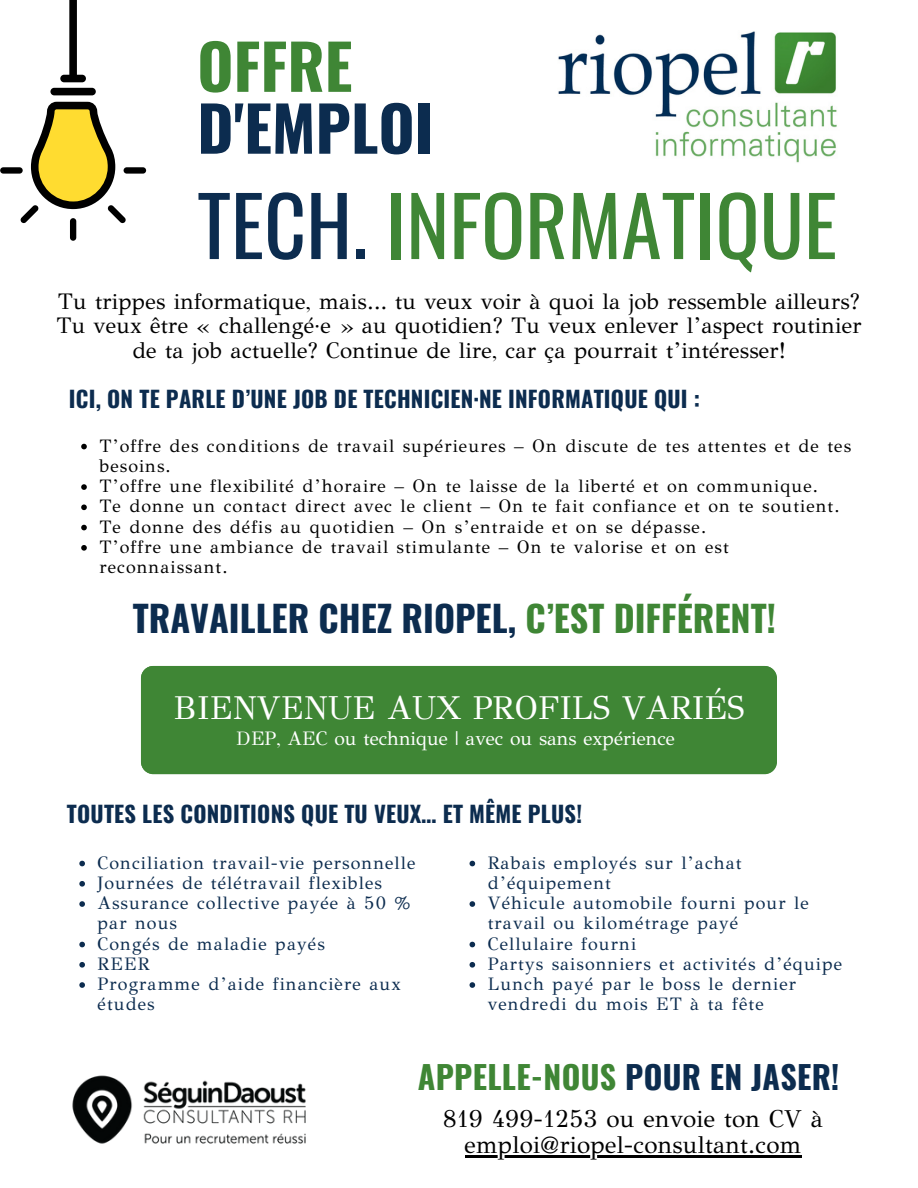
<style>
.page{position:relative;width:918px;height:1188px;background:#fff}
.page>*{position:absolute;margin:0;border:0;box-sizing:border-box;transform-origin:0 0}
.t1{font:81.6px "Oswald";color:#3f8635}
.t2{font:700 62.1px/61.8px "Oswald";color:#0c2c4f}
.t3{font:700 36px "Oswald";color:#0c2c4f}
.t4{font:33px "GFS Didot";color:#fff}
.t5{font:700 31.95px "Oswald";letter-spacing:.01em;color:#3f8635}
.t6{font:24.45px/25.8px "GFS Didot";letter-spacing:.01em;color:#000;text-align:center}
.t7{font:22.5px/24.8px "GFS Didot";letter-spacing:.01em;color:#000;text-align:center}
.t8{font:700 22.5px "Oswald";letter-spacing:.01em;color:#0c2c4f}
.t9{font:19.5px "GFS Didot";color:#fff}
.t10{font:18px/20.2px "GFS Didot";letter-spacing:.06em;color:#0c2c4f}
.t11{font:18px/20.2px "GFS Didot";letter-spacing:.06em;color:#000}
.s1{color:#3f8635}
.s2{color:#0c2c4f}
</style>
<div class="page">
<img style="left:72px;top:1075px;width:234px;height:69px">
<img style="left:558px;top:31px;width:279px;height:132px">
<svg style="left:81px;top:444px;width:6px;height:5px"></svg>
<svg style="left:81px;top:484px;width:6px;height:6px"></svg>
<svg style="left:81px;top:505px;width:6px;height:5px"></svg>
<svg style="left:81px;top:525px;width:6px;height:5px"></svg>
<svg style="left:81px;top:545px;width:6px;height:6px"></svg>
<svg style="left:79px;top:861px;width:6px;height:5px"></svg>
<svg style="left:79px;top:881px;width:6px;height:6px"></svg>
<svg style="left:79px;top:901px;width:6px;height:6px"></svg>
<svg style="left:79px;top:942px;width:6px;height:5px"></svg>
<svg style="left:79px;top:962px;width:6px;height:6px"></svg>
<svg style="left:79px;top:982px;width:6px;height:6px"></svg>
<svg style="left:470px;top:861px;width:5px;height:5px"></svg>
<svg style="left:470px;top:901px;width:5px;height:6px"></svg>
<svg style="left:470px;top:942px;width:5px;height:5px"></svg>
<svg style="left:470px;top:962px;width:5px;height:6px"></svg>
<svg style="left:470px;top:982px;width:5px;height:6px"></svg>
<hr style="left:465px;top:1155px;width:336px;height:2px;background:#000">
<div style="left:141px;top:666px;width:636px;height:108px;background:#3f8635"></div>
<div style="left:50px;top:88px;width:46px;height:7px;background:#000;border-radius:4px"></div>
<div style="left:60px;top:75px;width:26px;height:7px;background:#000;border-radius:4px"></div>
<svg style="left:69px;top:0;width:8px;height:75px"></svg>
<div style="left:0;top:167px;width:23px;height:7px;background:#000;border-radius:3px"></div>
<div style="left:124px;top:167px;width:22px;height:7px;background:#000;border-radius:3px"></div>
<svg style="left:20px;top:102px;width:106px;height:121px"></svg>
<div style="left:70px;top:218px;width:6px;height:23px;background:#000;border-radius:3px"></div>
<p class="t2" style="left:197px;top:33px;width:238px"><span class="s1">OFFRE<br></span>D'EMPLOI</p>
<p class="t1" style="left:197px;top:162px;width:641px"><span class="s2">TECH.</span> INFORMATIQUE</p>
<p class="t7" style="left:56px;top:289px;width:807px">Tu trippes informatique, mais… tu veux voir à quoi la job ressemble ailleurs?<br>Tu veux être « challengé·e » au quotidien? Tu veux enlever l’aspect routinier de ta job actuelle? Continue de lire, car ça pourrait t’intéresser!</p>
<p class="t8" style="left:69px;top:381px;width:633px">ICI, ON TE PARLE D’UNE JOB DE TECHNICIEN·NE INFORMATIQUE QUI :</p>
<p class="t11" style="left:99px;top:435px;width:753px">T’offre des conditions de travail supérieures – On discute de tes attentes et de tes besoins.</p>
<p class="t11" style="left:99px;top:476px;width:720px">T’offre une flexibilité d’horaire – On te laisse de la liberté et on communique.</p>
<p class="t11" style="left:99px;top:496px;width:742px">Te donne un contact direct avec le client – On te fait confiance et on te soutient.</p>
<p class="t11" style="left:99px;top:516px;width:608px">Te donne des défis au quotidien – On s’entraide et on se dépasse.</p>
<p class="t11" style="left:99px;top:537px;width:631px">T’offre une ambiance de travail stimulante – On te valorise et on est reconnaissant.</p>
<p class="t3" style="left:133px;top:590px;width:645px">TRAVAILLER CHEZ RIOPEL, <span class="s1">C’EST DIFFÉRENT!</span></p>
<p class="t4" style="left:174px;top:688px;width:572px">BIENVENUE AUX PROFILS VARIÉS</p>
<p class="t9" style="left:236px;top:727px;width:440px">DEP, AEC ou technique | avec ou sans expérience</p>
<p class="t8" style="left:67px;top:796px;width:517px">TOUTES LES CONDITIONS QUE TU VEUX… ET MÊME PLUS!</p>
<p class="t10" style="left:98px;top:852px;width:319px">Conciliation travail-vie personnelle</p>
<p class="t10" style="left:98px;top:873px;width:286px">Journées de télétravail flexibles</p>
<p class="t10" style="left:98px;top:893px;width:315px">Assurance collective payée à 50 % par nous</p>
<p class="t10" style="left:98px;top:933px;width:229px">Congés de maladie payés</p>
<p class="t10" style="left:98px;top:954px;width:54px">REER</p>
<p class="t10" style="left:98px;top:974px;width:305px">Programme d’aide financière aux études</p>
<p class="t10" style="left:488px;top:852px;width:255px">Rabais employés sur l’achat d’équipement</p>
<p class="t10" style="left:488px;top:893px;width:323px">Véhicule automobile fourni pour le travail ou kilométrage payé</p>
<p class="t10" style="left:488px;top:933px;width:150px">Cellulaire fourni</p>
<p class="t10" style="left:488px;top:954px;width:356px">Partys saisonniers et activités d’équipe</p>
<p class="t10" style="left:488px;top:974px;width:310px">Lunch payé par le boss le dernier vendredi du mois ET à ta fête</p>
<p class="t5" style="left:418px;top:1052px;width:423px">APPELLE-NOUS <span class="s2">POUR EN JASER!</span></p>
<p class="t6" style="left:443px;top:1106px;width:382px">819 499-1253 ou envoie ton CV à emploi@riopel-consultant.com</p>
</div>
